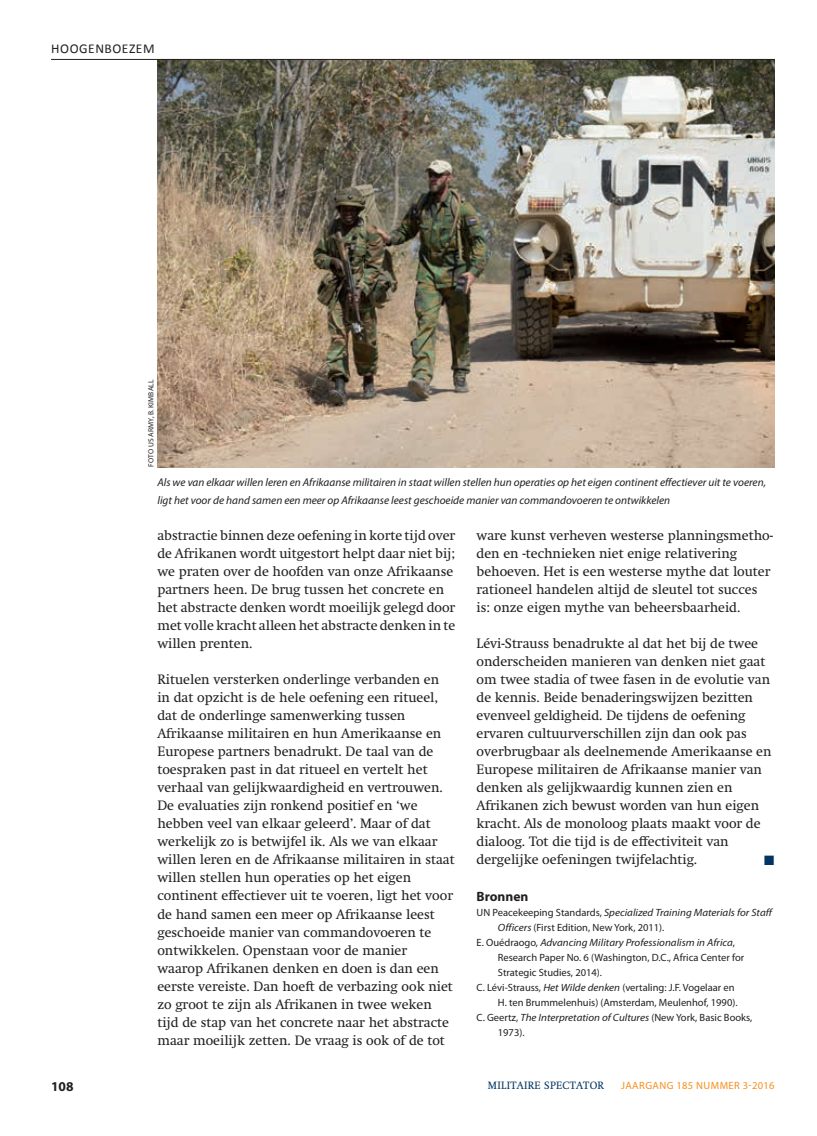
<style>
.page{position:relative;width:817px;height:1136px;background:#fff}
.page>*{position:absolute;margin:0;border:0;box-sizing:border-box;transform-origin:0 0}
.t1{font:13.5px/18px "Swift";color:#231f20}
.t2{font:13.5px "Calibri";letter-spacing:.04em;color:#231f20}
.t3{font:700 13.5px "Myriad Pro";color:#231f20}
.t4{font:13.5px "Zapf Dingbats";color:#003562}
.t5{font:italic 11.25px/18px "Myriad Pro";color:#231f20}
.t6{font:10.5px "Myriad Pro";color:#231f20}
.t7{font:italic 10.5px "Myriad Pro";color:#231f20;scale:1.05 1}
.t8{font:10.5px "Myriad Pro";letter-spacing:.045em;color:#f68f1e}
.t9{font:10.5px "Swift";letter-spacing:.025em;color:#003562}
.t10{font:7.5px "Myriad Pro";letter-spacing:.02em;color:#231f20}
.s1{font-style:normal}
.s2{font-style:italic}
</style>
<div class="page">
<img style="left:157px;top:60px;width:617px;height:407px">
<hr style="left:51px;top:59px;width:723px;height:1px;background:#231f20">
<p class="t2" style="left:51px;top:40px;width:105px">HOOGENBOEZEM</p>
<p class="t10" style="left:147px;top:467px;width:89px;rotate:-90deg">FOTO US ARMY, B. KIMBALL</p>
<p class="t5" style="left:157px;top:473px;width:610px">Als we van elkaar willen leren en Afrikaanse militairen in staat willen stellen hun operaties op het eigen continent effectiever uit te voeren, ligt het voor de hand samen een meer op Afrikaanse leest geschoeide manier van commandovoeren te ontwikkelen</p>
<p class="t1" style="left:157px;top:526px;width:299px">abstractie binnen deze oefening in korte tijd over de Afrikanen wordt uitgestort helpt daar niet bij; we praten over de hoofden van onze Afrikaanse partners heen. De brug tussen het concrete en het abstracte denken wordt moeilijk gelegd door met volle kracht alleen het abstracte denken in te willen prenten.</p>
<p class="t1" style="left:157px;top:670px;width:299px">Rituelen versterken onderlinge verbanden en in dat opzicht is de hele oefening een ritueel, dat de onderlinge samenwerking tussen Afrikaanse militairen en hun Amerikaanse en Europese partners benadrukt. De taal van de toespraken past in dat ritueel en vertelt het verhaal van gelijkwaardigheid en vertrouwen.<br>De evaluaties zijn ronkend positief en ‘we hebben veel van elkaar geleerd’. Maar of dat werkelijk zo is betwijfel ik. Als we van elkaar willen leren en de Afrikaanse militairen in staat willen stellen hun operaties op het eigen continent effectiever uit te voeren, ligt het voor de hand samen een meer op Afrikaanse leest geschoeide manier van commandovoeren te ontwikkelen. Openstaan voor de manier waarop Afrikanen denken en doen is dan een eerste vereiste. Dan hoeft de verbazing ook niet zo groot te zijn als Afrikanen in twee weken tijd de stap van het concrete naar het abstracte maar moeilijk zetten. De vraag is ook of de tot</p>
<p class="t1" style="left:476px;top:526px;width:298px">ware kunst verheven westerse planningsmetho&shy;den en -technieken niet enige relativering behoeven. Het is een westerse mythe dat louter rationeel handelen altijd de sleutel tot succes is: onze eigen mythe van beheersbaarheid.</p>
<p class="t1" style="left:476px;top:634px;width:296px">Lévi-Strauss benadrukte al dat het bij de twee onderscheiden manieren van denken niet gaat om twee stadia of twee fasen in de evolutie van de kennis. Beide benaderingswijzen bezitten evenveel geldigheid. De tijdens de oefening ervaren cultuurverschillen zijn dan ook pas overbrugbaar als deelnemende Amerikaanse en Europese militairen de Afrikaanse manier van denken als gelijkwaardig kunnen zien en Afrikanen zich bewust worden van hun eigen kracht. Als de monoloog plaats maakt voor de dialoog. Tot die tijd is de effectiviteit van dergelijke oefeningen twijfelachtig.</p>
<p class="t4" style="left:764px;top:853px;width:12px">■</p>
<p class="t3" style="left:476px;top:888px;width:53px">Bronnen</p>
<p class="t7" style="left:476px;top:906px;width:283px"><span class="s1">UN Peacekeeping Standards,</span> Specialized Training Materials for Staff</p>
<p class="t6" style="left:497px;top:921px;width:168px"><span class="s2">Officers</span> (First Edition, New York, 2011).</p>
<p class="t7" style="left:476px;top:936px;width:247px"><span class="s1">E. Ouédraogo,</span> Advancing Military Professionalism in Africa<span class="s1">,</span></p>
<p class="t6" style="left:497px;top:951px;width:248px">Research Paper No. 6 (Washington, D.C., Africa Center for</p>
<p class="t6" style="left:497px;top:966px;width:106px">Strategic Studies, 2014).</p>
<p class="t6" style="left:476px;top:981px;width:259px">C. Lévi-Strauss, <span class="s2">Het Wilde denken</span> (vertaling: J.F. Vogelaar en</p>
<p class="t6" style="left:497px;top:996px;width:241px">H. ten Brummelenhuis) (Amsterdam, Meulenhof, 1990).</p>
<p class="t6" style="left:476px;top:1011px;width:277px">C. Geertz, <span class="s2">The Interpretation of Cultures</span> (New York, Basic Books,</p>
<p class="t6" style="left:497px;top:1026px;width:28px">1973).</p>
<p class="t3" style="left:51px;top:1078px;width:24px">108</p>
<p class="t9" style="left:488px;top:1078px;width:118px">MILITAIRE SPECTATOR</p>
<p class="t8" style="left:621px;top:1079px;width:155px">JAARGANG 185 NUMMER 3-2016</p>
</div>
